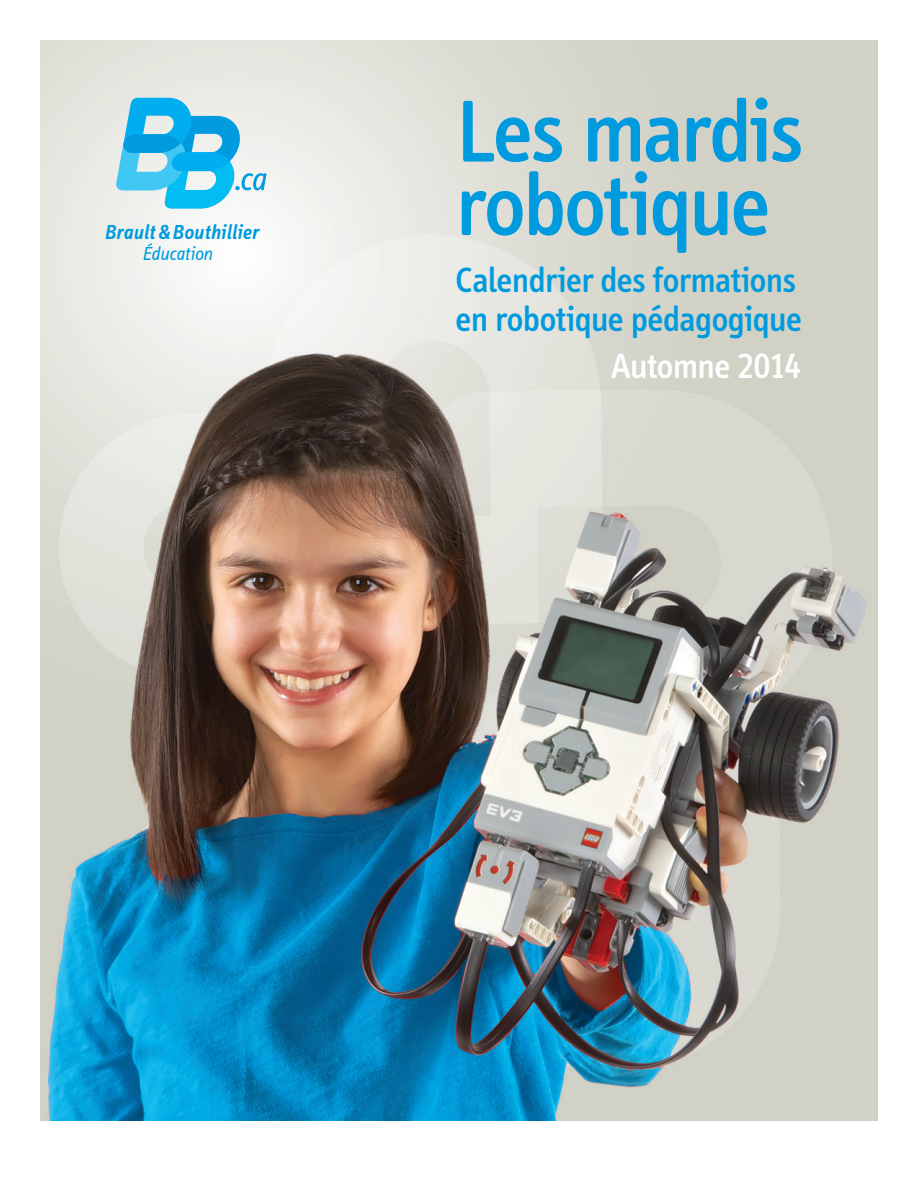
<style>
.page{position:relative;width:918px;height:1188px;background:#fff}
.page>*{position:absolute;margin:0;border:0;box-sizing:border-box;transform-origin:0 0}
.t1{font:500 90px/73.5px "Info";letter-spacing:-.02em;color:#009bde}
.t2{font:500 36px/39px "Info";letter-spacing:-.01em;color:#009bde}
.t3{font:500 36px "Info";letter-spacing:-.015em;color:#fff}
.t4{font:italic 600 21px "Info Display Pro";letter-spacing:.015em;color:#009bde}
.t5{font:italic 19.5px "Info Display Pro";letter-spacing:-.025em;color:#009bde}
</style>
<div class="page">
<img style="left:40px;top:40px;width:838px;height:1080px">
<svg style="left:115px;top:98px;width:152px;height:111px;background:#7bcfeb"></svg>
<svg style="left:148px;top:243px;width:4px;height:3px"></svg>
<p class="t4" style="left:104px;top:219px;width:156px">Brault &amp; Bouthillier</p>
<p class="t5" style="left:142px;top:242px;width:72px">Education</p>
<h1 class="t1" style="left:456px;top:96px;width:349px">Les mardis robotique</h1>
<p class="t2" style="left:456px;top:261px;width:348px">Calendrier des formations en robotique pédagogique</p>
<p class="t3" style="left:611px;top:346px;width:191px">Automne 2014</p>
</div>
